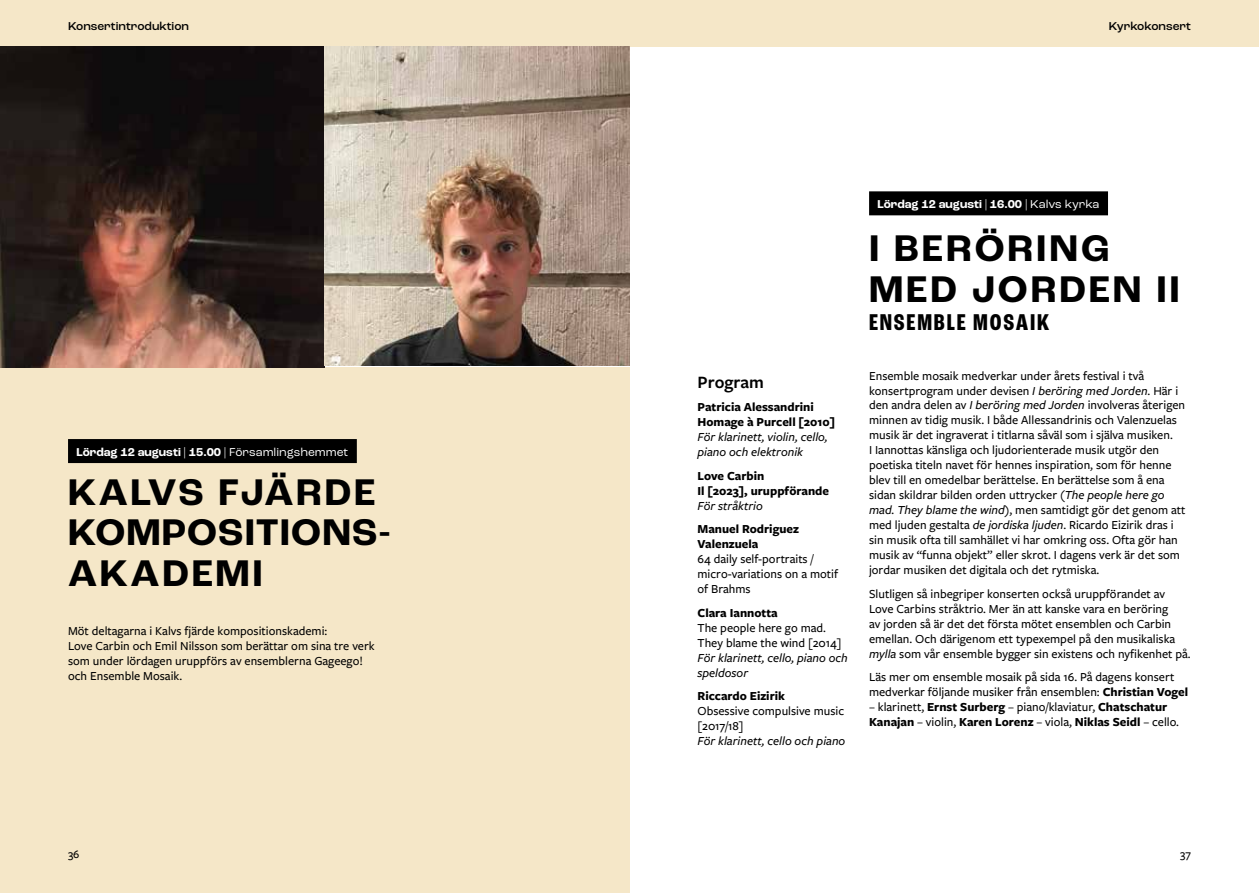
<style>
.page{position:relative;width:1259px;height:893px;background:#fff}
.page>*{position:absolute;margin:0;border:0;box-sizing:border-box;transform-origin:0 0}
.t1{font:700 39px/40.5px "Roc Grotesk";letter-spacing:.04em;color:#000}
.t2{font:700 39px/40.5px "Roc Grotesk";letter-spacing:.07em;color:#000}
.t3{font:700 condensed 24px "Roc Grotesk";letter-spacing:.075em;color:#000}
.t4{font:600 18px "Freight Sans Pro";color:#000}
.t5{font:500 12.75px/15px "Freight Sans Pro";color:#000}
.t6{font:700 12.75px/15px "Freight Sans Pro";color:#000}
.t7{font:italic 500 12.75px/15px "Freight Sans Pro";color:#000}
.t8{font:700 12px "Roc Grotesk";color:#fff}
.t9{font:500 12px "Roc Grotesk";color:#000}
.t10{font:500 12px "Freight Sans Pro";color:#000}
.s1{font-weight:400}
.s2{font-style:italic}
.s3{font-weight:700}
.s4{font-weight:500}
</style>
<div class="page">
<div style="left:0;top:0;width:1259px;height:47px;background:#f5e7c8"></div>
<div style="left:0;top:367px;width:629px;height:526px;background:#f5e7c8"></div>
<img style="left:0;top:47px;width:629px;height:320px">
<div style="left:68px;top:439px;width:289px;height:24px;background:#000"></div>
<div style="left:869px;top:191px;width:239px;height:24px;background:#000"></div>
<p class="t9" style="left:68px;top:19px;width:123px">Konsertintroduktion</p>
<p class="t9" style="left:1109px;top:19px;width:83px">Kyrkokonsert</p>
<p class="t8" style="left:77px;top:444px;width:273px">Lördag 12 augusti <span class="s1">|</span> 15.00 <span class="s1">| Församlingshemmet</span></p>
<h1 class="t1" style="left:68px;top:472px;width:324px">KALVS FJÄRDE<br>KOMPOSITIONS-<br>AKADEMI</h1>
<p class="t5" style="left:68px;top:622px;width:308px">Möt deltagarna i Kalvs fjärde kompositionskademi:<br>Love Carbin och Emil Nilsson som berättar om sina tre verk som under lördagen uruppförs av ensemblerna Gageego! och Ensemble Mosaik.</p>
<h3 class="t4" style="left:697px;top:369px;width:68px">Program</h3>
<p class="t6" style="left:697px;top:399px;width:139px">Patricia Alessandrini<br>Homage à Purcell [2010]</p>
<p class="t7" style="left:697px;top:429px;width:131px">För klarinett, violin, cello, piano och elektronik</p>
<p class="t6" style="left:697px;top:467px;width:133px">Love Carbin<br>Il [2023], uruppförande</p>
<p class="t7" style="left:697px;top:497px;width:67px">För stråktrio</p>
<p class="t6" style="left:697px;top:521px;width:103px">Manuel Rodriguez<br>Valenzuela</p>
<p class="t5" style="left:697px;top:551px;width:142px">64 daily self-portraits / micro-variations on a motif of Brahms</p>
<p class="t6" style="left:697px;top:604px;width:82px">Clara Iannotta</p>
<p class="t5" style="left:697px;top:619px;width:145px">The people here go mad.<br>They blame the wind [2014]</p>
<p class="t7" style="left:697px;top:649px;width:152px">För klarinett, cello, piano och speldosor</p>
<p class="t6" style="left:697px;top:688px;width:89px">Riccardo Eizirik</p>
<p class="t5" style="left:697px;top:703px;width:148px">Obsessive compulsive music [2017/18]</p>
<p class="t7" style="left:697px;top:733px;width:149px">För klarinett, cello och piano</p>
<p class="t8" style="left:877px;top:196px;width:223px">Lördag 12 augusti <span class="s1">|</span> 16.00 <span class="s1">| Kalvs kyrka</span></p>
<h1 class="t2" style="left:869px;top:229px;width:312px">I BERÖRING<br>MED JORDEN II</h1>
<h2 class="t3" style="left:869px;top:308px;width:182px">ENSEMBLE MOSAIK</h2>
<p class="t5" style="left:869px;top:367px;width:318px">Ensemble mosaik medverkar under årets festival i två konsertprogram under devisen <span class="s2">I beröring med Jorden</span>. Här i den andra delen av <span class="s2">I beröring med Jorden</span> involveras återigen minnen av tidig musik. I både Allessandrinis och Valenzuelas musik är det ingraverat i titlarna såväl som i själva musiken.<br>I Iannottas känsliga och ljudorienterade musik utgör den poetiska titeln navet för hennes inspiration, som för henne blev till en omedelbar berättelse. En berättelse som å ena sidan skildrar bilden orden uttrycker (<span class="s2">The people here go mad. They blame the wind</span>), men samtidigt gör det genom att med ljuden gestalta <span class="s2">de jordiska ljuden</span>. Ricardo Eizirik dras i sin musik ofta till samhället vi har omkring oss. Ofta gör han musik av “funna objekt” eller skrot. I dagens verk är det som jordar musiken det digitala och det rytmiska.</p>
<p class="t5" style="left:869px;top:586px;width:323px">Slutligen så inbegriper konserten också uruppförandet av Love Carbins stråktrio. Mer än att kanske vara en beröring<br>av jorden så är det det första mötet ensemblen och Carbin emellan. Och därigenom ett typexempel på den musikaliska <span class="s2">mylla</span> som vår ensemble bygger sin existens och nyfikenhet på.</p>
<p class="t5" style="left:869px;top:669px;width:320px">Läs mer om ensemble mosaik på sida 16. På dagens konsert medverkar följande musiker från ensemblen: <span class="s3">Christian Vogel</span></p>
<p class="t6" style="left:869px;top:699px;width:311px"><span class="s4">– klarinett,</span> Ernst Surberg <span class="s4">– piano/klaviatur,</span> Chatschatur<br>Kanajan <span class="s4">– violin,</span> Karen Lorenz <span class="s4">– viola,</span> Niklas Seidl <span class="s4">– cello.</span></p>
<p class="t10" style="left:68px;top:846px;width:13px">36</p>
<p class="t10" style="left:1180px;top:846px;width:12px">37</p>
</div>
